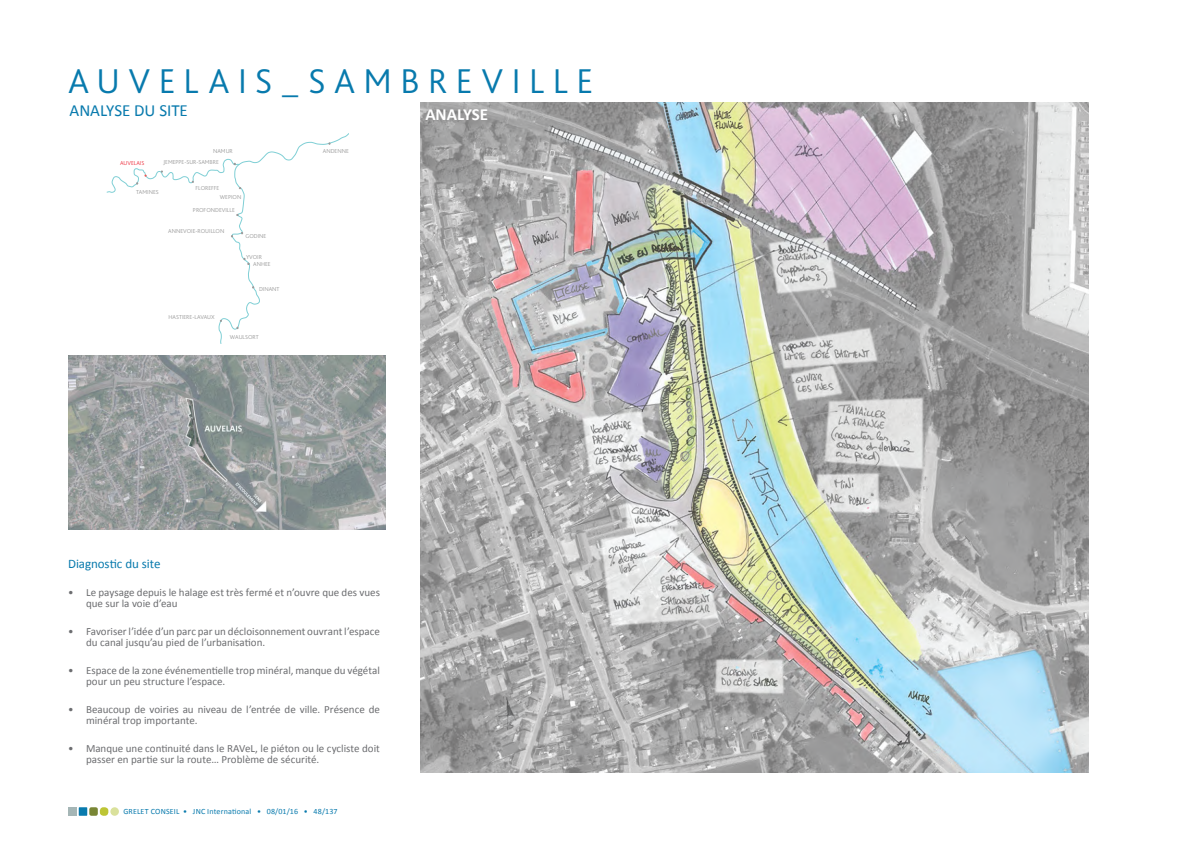
<style>
.page{position:relative;width:1191px;height:842px;background:#fff}
.page>*{position:absolute;margin:0;border:0;box-sizing:border-box;transform-origin:0 0}
.t1{font:300 36px "Bliss 2";letter-spacing:.23em;color:#087aad}
.t2{font:17px "Calibri";letter-spacing:-.005em;color:#087aad}
.t3{font:700 17px "Calibri";letter-spacing:-.005em;color:#fff}
.t4{font:13px "Calibri";letter-spacing:-.005em;color:#087aad}
.t5{font:11px/11px "Calibri";color:#6c6d70}
.t6{font:8px "Calibri";letter-spacing:.02em;color:#087aad}
.t7{font:300 6px/7.2px "Bliss 2";color:#9a9a9a}
.t8{font:300 6px "Bliss 2";color:#ee3240}
</style>
<div class="page">
<div style="left:110px;top:807px;width:9px;height:9px;background:#dae19c;border-radius:50%"></div>
<div style="left:68px;top:807px;width:9px;height:9px;background:#a5b6b6"></div>
<div style="left:79px;top:807px;width:8px;height:9px;background:#087aad"></div>
<div style="left:89px;top:807px;width:9px;height:9px;background:#798635;border-radius:2px"></div>
<div style="left:100px;top:807px;width:8px;height:9px;background:#bdc535;border-radius:4px"></div>
<img style="left:420px;top:102px;width:669px;height:671px">
<img style="left:69px;top:356px;width:317px;height:173px">
<svg style="left:107px;top:133px;width:242px;height:210px"></svg>
<h1 class="t1" style="left:68px;top:58px;width:293px">AUVELAIS_SAMBREVILLE</h1>
<h2 class="t2" style="left:70px;top:99px;width:120px">ANALYSE DU SITE</h2>
<p class="t7" style="left:213px;top:148px;width:21px">NAMUR</p>
<p class="t7" style="left:323px;top:147px;width:27px">ANDENNE</p>
<p class="t8" style="left:120px;top:159px;width:26px">AUVELAIS</p>
<p class="t7" style="left:163px;top:158px;width:57px">JEMEPPE-SUR-SAMBRE</p>
<p class="t7" style="left:136px;top:189px;width:24px">TAMINES</p>
<p class="t7" style="left:196px;top:185px;width:25px">FLOREFFE</p>
<p class="t7" style="left:220px;top:193px;width:23px">WEPION</p>
<p class="t7" style="left:193px;top:207px;width:43px">PROFONDEVILLE</p>
<p class="t7" style="left:168px;top:228px;width:58px">ANNEVOIE-ROUILLON</p>
<p class="t7" style="left:245px;top:232px;width:23px">GODINE</p>
<p class="t7" style="left:253px;top:253px;width:19px;text-indent:-7px">YVOIR<br>ANHEE</p>
<p class="t7" style="left:259px;top:286px;width:22px">DINANT</p>
<p class="t7" style="left:168px;top:313px;width:48px">HASTIERE-LAVAUX</p>
<p class="t7" style="left:230px;top:333px;width:30px">WAULSORT</p>
<h2 class="t3" style="left:425px;top:104px;width:64px">ANALYSE</h2>
<p class="t4" style="left:68px;top:556px;width:94px">Diagnostic du site</p>
<p class="t5" style="left:86px;top:587px;width:295px;text-indent:-18px">• Le paysage depuis le halage est très fermé et n’ouvre que des vues que sur la voie d’eau</p>
<p class="t5" style="left:86px;top:626px;width:295px;text-indent:-18px">• Favoriser l’idée d’un parc par un décloisonnement ouvrant l’espace du canal jusqu’au pied de l’urbanisation.</p>
<p class="t5" style="left:86px;top:665px;width:295px;text-indent:-18px">• Espace de la zone événementielle trop minéral, manque du végétal pour un peu structure l’espace.</p>
<p class="t5" style="left:86px;top:704px;width:295px;text-indent:-18px">• Beaucoup de voiries au niveau de l’entrée de ville. Présence de minéral trop importante.</p>
<p class="t5" style="left:86px;top:743px;width:295px;text-indent:-18px">• Manque une continuité dans le RAVeL, le piéton ou le cycliste doit passer en partie sur la route… Problème de sécurité.</p>
<p class="t6" style="left:123px;top:806px;width:216px">GRELET CONSEIL • JNC International • 08/01/16 • 48/137</p>
</div>
